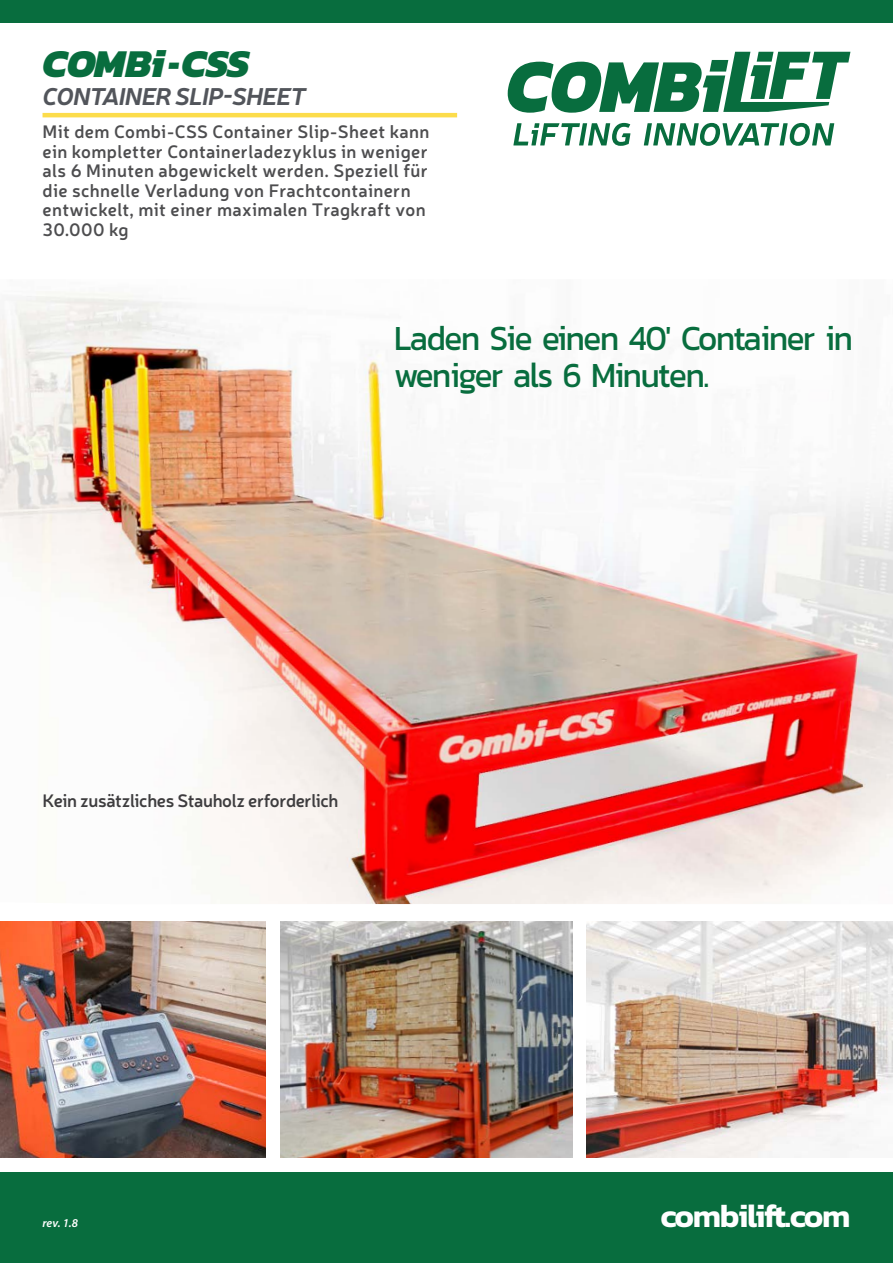
<style>
.page{position:relative;width:893px;height:1263px;background:#fff}
.page>*{position:absolute;margin:0;border:0;box-sizing:border-box;transform-origin:0 0}
.t1{font:italic 800 40.05px "Kanit";letter-spacing:-.02em;color:#086d3e}
.t2{font:35.85px/37.5px "Kanit";letter-spacing:-.04em;color:#086d3e;scale:.92 1}
.t3{font:600 33px "Kanit";letter-spacing:-.055em;color:#fff}
.t4{font:italic 700 24px "Neris";letter-spacing:-.03em;color:#52555b}
.t5{font:600 18px/19.5px "Neris";letter-spacing:.02em;color:#4d4d4f}
.t6{font:600 18px "Neris";letter-spacing:-.02em;color:#3d3c3e}
.t7{font:italic 600 12px "Myriad Pro";color:#fff}
</style>
<div class="page">
<img style="left:0;top:292px;width:893px;height:612px">
<div style="left:0;top:1172px;width:893px;height:91px;background:#086d3e"></div>
<div style="left:0;top:0;width:893px;height:22px;background:#086d3e"></div>
<svg style="left:508px;top:52px;width:342px;height:61px"></svg>
<svg style="left:513px;top:123px;width:117px;height:23px"></svg>
<svg style="left:644px;top:123px;width:190px;height:23px"></svg>
<hr style="left:43px;top:113px;width:414px;height:4px;background:#fcdc4b">
<img style="left:280px;top:922px;width:292px;height:236px">
<img style="left:587px;top:922px;width:306px;height:236px">
<img style="left:0;top:922px;width:266px;height:236px">
<h1 class="t1" style="left:43px;top:32px;width:208px">COMBi-CSS</h1>
<h3 class="t4" style="left:43px;top:79px;width:265px">CONTAINER SLIP-SHEET</h3>
<p class="t5" style="left:43px;top:121px;width:388px">Mit dem Combi-CSS Container Slip-Sheet kann ein kompletter Containerladezyklus in weniger als 6 Minuten abgewickelt werden. Speziell für die schnelle Verladung von Frachtcontainern entwickelt, mit einer maximalen Tragkraft von 30.000 kg</p>
<h2 class="t2" style="left:394px;top:318px;width:500px">Laden Sie einen 40' Container in weniger als 6 Minuten.</h2>
<p class="t6" style="left:43px;top:788px;width:298px">Kein zusätzliches Stauholz erforderlich</p>
<p class="t7" style="left:43px;top:1215px;width:37px">rev. 1.8</p>
<h3 class="t3" style="left:660px;top:1191px;width:191px">combilift.com</h3>
</div>
